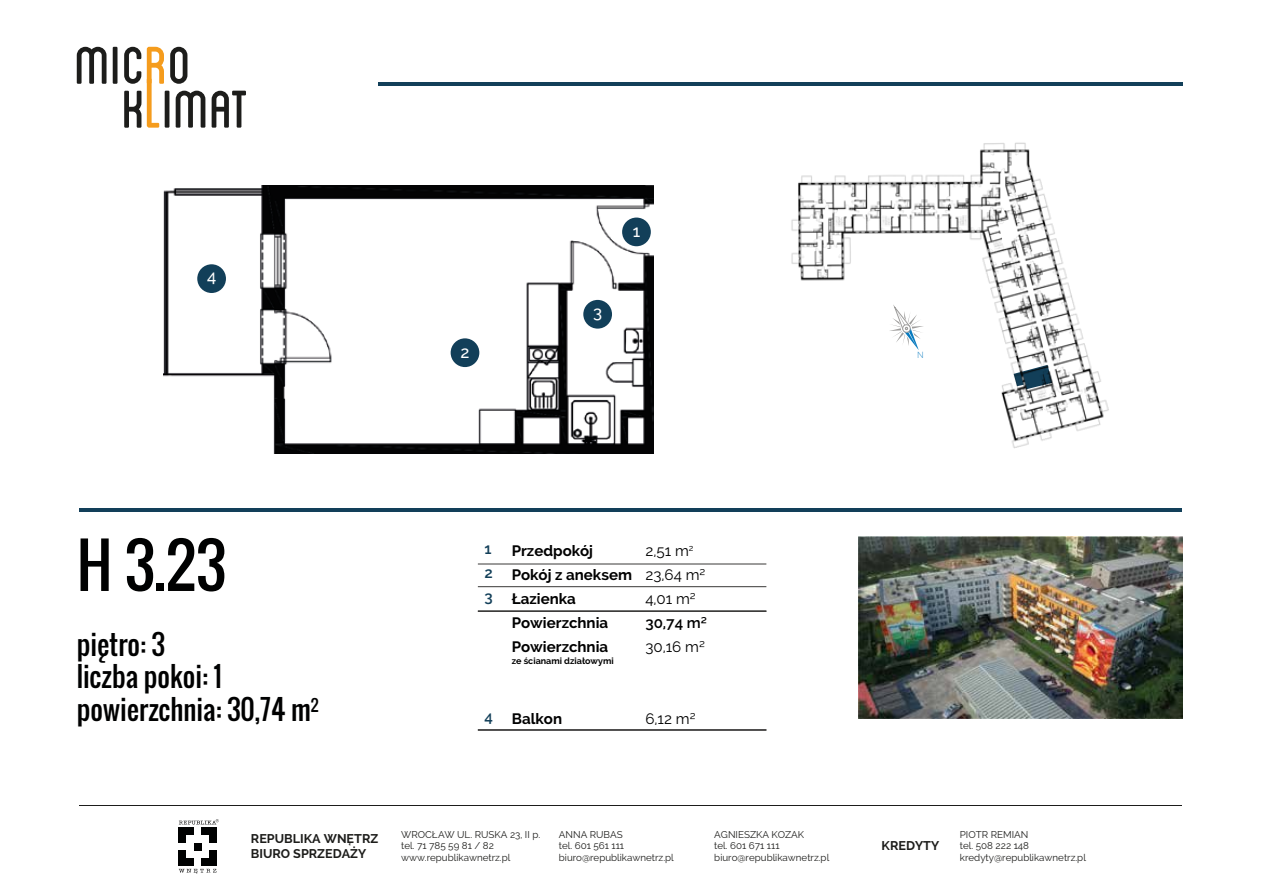
<style>
.page{position:relative;width:1263px;height:893px;background:#fff}
.page>*{position:absolute;margin:0;border:0;box-sizing:border-box;transform-origin:0 0}
.t1{font:60px "Oswald";color:#000101}
.t2{font:27px/32.4px "Oswald";color:#000101}
.t3{font:500 16.65px "Raleway";color:#fff}
.t4{font:700 15px/24px "Raleway";color:#000101}
.t5{font:15px/24px "Raleway";color:#000101}
.t6{font:600 15px "Raleway";color:#000101}
.t7{font:600 15px/24px "Raleway";color:#123f59;text-align:justify}
.t8{font:700 12.6px/15.1px "Raleway";color:#1d1d1b}
.t9{font:9.75px/11.7px "Raleway";color:#1d1d1b}
.t10{font:700 9px "Raleway";color:#000101}
.t11{font:300 8.85px "Lato";color:#077abf}
</style>
<div class="page">
<img style="left:163px;top:186px;width:491px;height:268px">
<img style="left:791px;top:142px;width:318px;height:307px">
<hr style="left:80px;top:805px;width:1102px;height:1px;background:#1d1d1b">
<svg style="left:179px;top:869px;width:37px;height:5px"></svg>
<div style="left:179px;top:828px;width:7px;height:7px;background:#000101"></div>
<div style="left:187px;top:828px;width:7px;height:7px;background:#000101"></div>
<div style="left:202px;top:828px;width:7px;height:7px;background:#000101"></div>
<div style="left:209px;top:828px;width:7px;height:7px;background:#000101"></div>
<div style="left:209px;top:835px;width:7px;height:7px;background:#000101"></div>
<div style="left:179px;top:835px;width:7px;height:8px;background:#000101"></div>
<div style="left:194px;top:843px;width:7px;height:7px;background:#000101"></div>
<div style="left:179px;top:858px;width:7px;height:7px;background:#000101"></div>
<div style="left:187px;top:858px;width:7px;height:7px;background:#000101"></div>
<div style="left:179px;top:851px;width:7px;height:7px;background:#000101"></div>
<div style="left:202px;top:858px;width:7px;height:7px;background:#000101"></div>
<div style="left:209px;top:858px;width:7px;height:7px;background:#000101"></div>
<div style="left:209px;top:851px;width:7px;height:7px;background:#000101"></div>
<svg style="left:179px;top:819px;width:40px;height:5px"></svg>
<img style="left:859px;top:536px;width:324px;height:183px">
<svg style="left:77px;top:47px;width:30px;height:37px"></svg>
<hr style="left:113px;top:47px;width:4px;height:37px;background:#1d1d1b">
<svg style="left:124px;top:91px;width:17px;height:37px"></svg>
<svg style="left:170px;top:47px;width:17px;height:37px"></svg>
<svg style="left:124px;top:47px;width:17px;height:37px"></svg>
<svg style="left:147px;top:47px;width:17px;height:81px"></svg>
<hr style="left:165px;top:91px;width:4px;height:37px;background:#1d1d1b">
<svg style="left:176px;top:91px;width:29px;height:37px"></svg>
<svg style="left:212px;top:91px;width:34px;height:37px"></svg>
<hr style="left:378px;top:83px;width:804px;height:3px;background:#123f59">
<hr style="left:80px;top:509px;width:1102px;height:3px;background:#123f59">
<div style="left:451px;top:338px;width:28px;height:29px;background:#123f59;border-radius:50%"></div>
<div style="left:622px;top:218px;width:29px;height:28px;background:#123f59;border-radius:50%"></div>
<div style="left:583px;top:300px;width:29px;height:29px;background:#123f59;border-radius:50%"></div>
<div style="left:197px;top:264px;width:29px;height:29px;background:#123f59;border-radius:50%"></div>
<hr style="left:478px;top:586px;width:288px;height:1px;background:#3a3938">
<hr style="left:478px;top:564px;width:288px;height:1px;background:#3a3938">
<hr style="left:478px;top:610px;width:288px;height:2px;background:#3a3938">
<hr style="left:478px;top:729px;width:288px;height:2px;background:#3a3938">
<svg style="left:889px;top:305px;width:35px;height:48px"></svg>
<h3 class="t3" style="left:207px;top:266px;width:11px">4</h3>
<h1 class="t1" style="left:77px;top:520px;width:151px">H 3.23</h1>
<h2 class="t2" style="left:77px;top:628px;width:243px">piętro: 3<br>liczba pokoi: 1 powierzchnia: 30,74 m<sup>2</sup></h2>
<h3 class="t3" style="left:460px;top:342px;width:11px">2</h3>
<h3 class="t3" style="left:593px;top:302px;width:11px">3</h3>
<h3 class="t3" style="left:633px;top:221px;width:9px">1</h3>
<h3 class="t7" style="left:484px;top:537px;width:10px">1<br>2<br>3</h3>
<h3 class="t7" style="left:484px;top:705px;width:10px">4</h3>
<h3 class="t4" style="left:512px;top:539px;width:122px">Przedpokój<br>Pokój z aneksem<br>Łazienka<br>Powierzchnia<br>Powierzchnia</h3>
<p class="t10" style="left:512px;top:655px;width:103px">ze ścianami działowymi</p>
<h3 class="t5" style="left:645px;top:538px;width:62px">2,51 m<sup>2<br></sup>23,64 m²<br>4,01 m²</h3>
<h3 class="t6" style="left:645px;top:614px;width:63px">30,74 m²</h3>
<h3 class="t5" style="left:645px;top:634px;width:61px">30,16 m²</h3>
<h3 class="t4" style="left:512px;top:707px;width:52px">Balkon</h3>
<h3 class="t5" style="left:645px;top:706px;width:52px">6,12 m²</h3>
<p class="t11" style="left:917px;top:349px;width:8px">N</p>
<p class="t8" style="left:251px;top:831px;width:129px">REPUBLIKA WNĘTRZ<br>BIURO SPRZEDAŻY</p>
<p class="t9" style="left:401px;top:828px;width:141px">WROCŁAW UL. RUSKA 23, II p. tel. 71 785 59 81 / 82 www.republikawnetrz.pl</p>
<p class="t9" style="left:714px;top:828px;width:116px">AGNIESZKA KOZAK<br>tel. 601 671 111 biuro@republikawnetrz.pl</p>
<p class="t9" style="left:559px;top:828px;width:116px">ANNA RUBAS<br>tel. 601 561 111 biuro@republikawnetrz.pl</p>
<p class="t9" style="left:960px;top:828px;width:128px">PIOTR REMIAN<br>tel. 508 222 148 kredyty@republikawnetrz.pl</p>
<p class="t8" style="left:882px;top:838px;width:59px">KREDYTY</p>
</div>
